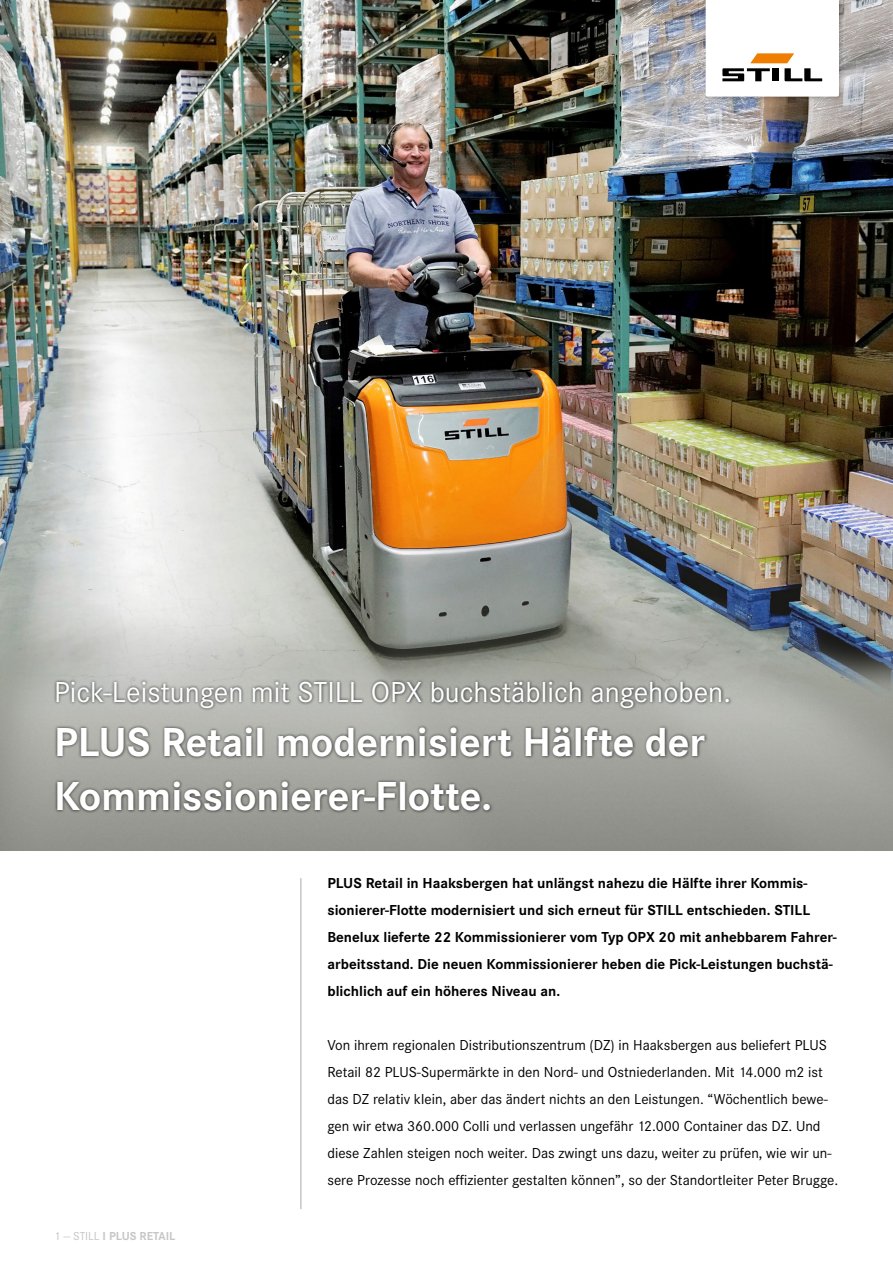
<style>
.page{position:relative;width:893px;height:1263px;background:#fff}
.page>*{position:absolute;margin:0;border:0;box-sizing:border-box;transform-origin:0 0}
.t1{font:700 42px/54px "Corporate S";color:#fff}
.t2{font:30px "Corporate S";color:#fff}
.t3{font:15px/27px "Corporate S";color:#000}
.t4{font:700 15px/27px "Corporate S";color:#000}
.t5{font:700 12px "Corporate S";color:#c6c6c6}
.s1{font-weight:400}
</style>
<div class="page">
<hr style="left:300px;top:878px;width:2px;height:331px;background:#c6c6c6">
<img style="left:0;top:0;width:893px;height:850px">
<div style="left:53px;top:678px;width:680px;height:136px;background:#000;opacity:.75"></div>
<div style="left:702px;top:0;width:143px;height:103px;background:#000;opacity:.25"></div>
<svg style="left:706px;top:0;width:133px;height:97px"></svg>
<h2 class="t2" style="left:54px;top:675px;width:679px">Pick-Leistungen mit STILL OPX buchstäblich angehoben.</h2>
<h1 class="t1" style="left:54px;top:716px;width:653px">PLUS Retail modernisiert Hälfte der<br>Kommissionierer-Flotte.</h1>
<p class="t4" style="left:327px;top:870px;width:511px">PLUS Retail in Haaksbergen hat unlängst nahezu die Hälfte ihrer Kommis&shy;sionierer-Flotte modernisiert und sich erneut für STILL entschieden. STILL Benelux lieferte 22 Kommissionierer vom Typ OPX 20 mit anhebbarem Fahrer&shy;arbeitsstand. Die neuen Kommissionierer heben die Pick-Leistungen buchstä&shy;blichlich auf ein höheres Niveau an.</p>
<p class="t5" style="left:54px;top:1229px;width:123px"><span class="s1">1 — STILL</span> I PLUS RETAIL</p>
<p class="t3" style="left:327px;top:1032px;width:512px">Von ihrem regionalen Distributionszentrum (DZ) in Haaksbergen aus beliefert PLUS Retail 82 PLUS-Supermärkte in den Nord- und Ostniederlanden. Mit 14.000 m2 ist das DZ relativ klein, aber das ändert nichts an den Leistungen. “Wöchentlich bewe&shy;gen wir etwa 360.000 Colli und verlassen ungefähr 12.000 Container das DZ. Und diese Zahlen steigen noch weiter. Das zwingt uns dazu, weiter zu prüfen, wie wir un&shy;sere Prozesse noch effizienter gestalten können”, so der Standortleiter Peter Brugge.</p>
</div>
